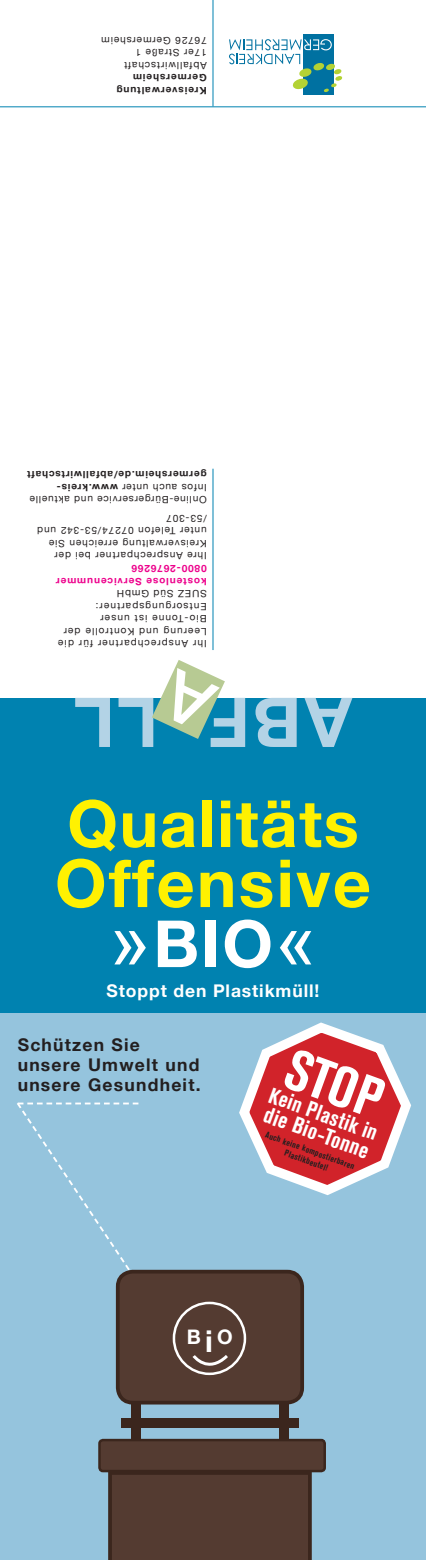
<style>
.page{position:relative;width:426px;height:1560px;background:#fff}
.page>*{position:absolute;margin:0;border:0;box-sizing:border-box;transform-origin:0 0}
.t1{font:700 68.75px "Helvetica Neue";color:#b3d3e6}
.t2{font:700 66.25px "Helvetica Neue";letter-spacing:.035em;color:#fff101}
.t3{font:700 65px "Helvetica Neue";letter-spacing:.025em;color:#fff101}
.t4{font:700 65px "Helvetica Neue";color:#fff}
.t5{font:700 56.5px "Akzidenz Grot Con BQ";color:#fff}
.t6{font:700 22.88px "Akzidenz Grot Con BQ";color:#fff}
.t7{font:700 22.25px "Akzidenz Grot Con BQ";color:#fff}
.t8{font:700 20px "Helvetica Neue";color:#fff}
.t9{font:700 17.5px/20px "Helvetica Neue";letter-spacing:.07em;color:#231f20}
.t10{font:700 17.5px "Helvetica Neue";letter-spacing:.05em;color:#fff}
.t11{font:10px/12.5px "Helvetica Neue";letter-spacing:.09em;color:#231f20}
.t12{font:10px/12.5px "Helvetica Neue";letter-spacing:.11em;color:#231f20}
.t13{font:700 10px/12.5px "Helvetica Neue";letter-spacing:.09em;color:#ed028c}
.t14{font:700 10px "Helvetica Neue";letter-spacing:.09em;color:#231f20}
.t15{font:700 8.88px "Akzidenz Grot Con BQ";color:#231f20}
.s1{font-weight:700}
.s2{font-family:"Arial";font-weight:400;font-size:75px}
.s3{font-size:30px}
</style>
<div class="page">
<hr style="left:212px;top:0;width:1px;height:106px;background:#0082b0">
<hr style="left:212px;top:468px;width:1px;height:182px;background:#0082b0">
<div style="left:0;top:698px;width:425px;height:82px;background:#0082b0"></div>
<svg style="left:152px;top:660px;width:73px;height:79px"></svg>
<hr style="left:0;top:106px;width:425px;height:1px;background:#0082b0">
<div style="left:0;top:780px;width:425px;height:233px;background:#0082b0"></div>
<div style="left:0;top:1013px;width:425px;height:546px;background:#95c4dd"></div>
<div style="left:132px;top:1403px;width:9px;height:37px;background:#3b261d"></div>
<div style="left:279px;top:1403px;width:9px;height:37px;background:#3b261d"></div>
<div style="left:15px;top:1100px;width:123px;height:172px;background:#95c4dd"></div>
<div style="left:118px;top:1271px;width:184px;height:131px;background:#543b31;border-radius:15px"></div>
<div style="left:116px;top:1269px;width:187px;height:135px;border:4px solid #3b261d;border-radius:15px"></div>
<div style="left:121px;top:1417px;width:178px;height:10px;background:#3b261d"></div>
<div style="left:99px;top:1439px;width:225px;height:31px;background:#543b31;border-radius:4px"></div>
<div style="left:98px;top:1438px;width:227px;height:33px;border:2px solid #3b261d;border-radius:4px"></div>
<svg style="left:108px;top:1470px;width:203px;height:89px;background:#51392f"></svg>
<div style="left:172px;top:1301px;width:74px;height:73px;border:2px solid #fff;border-radius:50%"></div>
<svg style="left:190px;top:1355px;width:41px;height:19px"></svg>
<div style="left:303px;top:35px;width:30px;height:60px;background:#0071a1"></div>
<svg style="left:229px;top:39px;width:113px;height:53px"></svg>
<svg style="left:234px;top:1014px;width:181px;height:186px;background:#c07e8a"></svg>
<p class="t11" style="left:206px;top:46px;width:107px;rotate:-180deg">76726 Germersheim</p>
<p class="t11" style="left:206px;top:58px;width:73px;rotate:-180deg">17er Straße 1</p>
<p class="t11" style="left:206px;top:71px;width:84px;rotate:-180deg">Abfallwirtschaft</p>
<p class="t14" style="left:206px;top:86px;width:75px;rotate:-180deg">Germersheim</p>
<p class="t14" style="left:206px;top:98px;width:92px;rotate:-180deg">Kreisverwaltung</p>
<p class="t11" style="left:206px;top:505px;width:181px;rotate:-180deg">Online-Bürgerservice und aktuelle<br>Infos auch unter <span class="s1">www.kreis&shy;germersheim.de/abfallwirtschaft</span></p>
<p class="t11" style="left:206px;top:561px;width:171px;rotate:-180deg">Ihre Ansprechpartner bei der<br>Kreisverwaltung erreichen Sie unter Telefon 07274/53-342 und /53-307</p>
<p class="t13" style="left:206px;top:587px;width:152px;rotate:-180deg">kostenlose Servicenummer<br>0800-2676266</p>
<p class="t12" style="left:206px;top:649px;width:150px;rotate:-180deg">Ihr Ansprechpartner für die<br>Leerung und Kontrolle der<br>Bio-Tonne ist unser<br>Entsorgungspartner:<br>SUEZ Süd GmbH</p>
<p class="t1" style="left:351px;top:776px;width:279px;rotate:-180deg">ABF LL</p>
<p class="t3" style="left:67px;top:772px;width:292px">Qualitäts</p>
<p class="t2" style="left:55px;top:831px;width:317px">Offensive</p>
<p class="t4" style="left:109px;top:892px;width:209px"><span class="s2">»</span>BIO<span class="s2">«</span></p>
<p class="t10" style="left:106px;top:977px;width:214px">Stoppt den Plastikmüll!</p>
<p class="t9" style="left:18px;top:1035px;width:124px">Schützen Sie</p>
<p class="t9" style="left:18px;top:1055px;width:184px">unsere Umwelt und unsere Gesundheit.</p>
<p class="t5" style="left:298px;top:1036px;width:101px;rotate:20deg">STOP</p>
<p class="t7" style="left:274px;top:1082px;width:115px;rotate:20deg">Kein Plastik in</p>
<p class="t6" style="left:269px;top:1101px;width:112px;rotate:20deg">die Bio-Tonne</p>
<p class="t15" style="left:267px;top:1129px;width:96px;rotate:20deg">Auch keine kompostierbaren</p>
<p class="t15" style="left:286px;top:1147px;width:47px;rotate:20deg">Plastikbeutel!</p>
<p class="t8" style="left:187px;top:1321px;width:47px">B<span class="s3">i</span>O</p>
</div>
